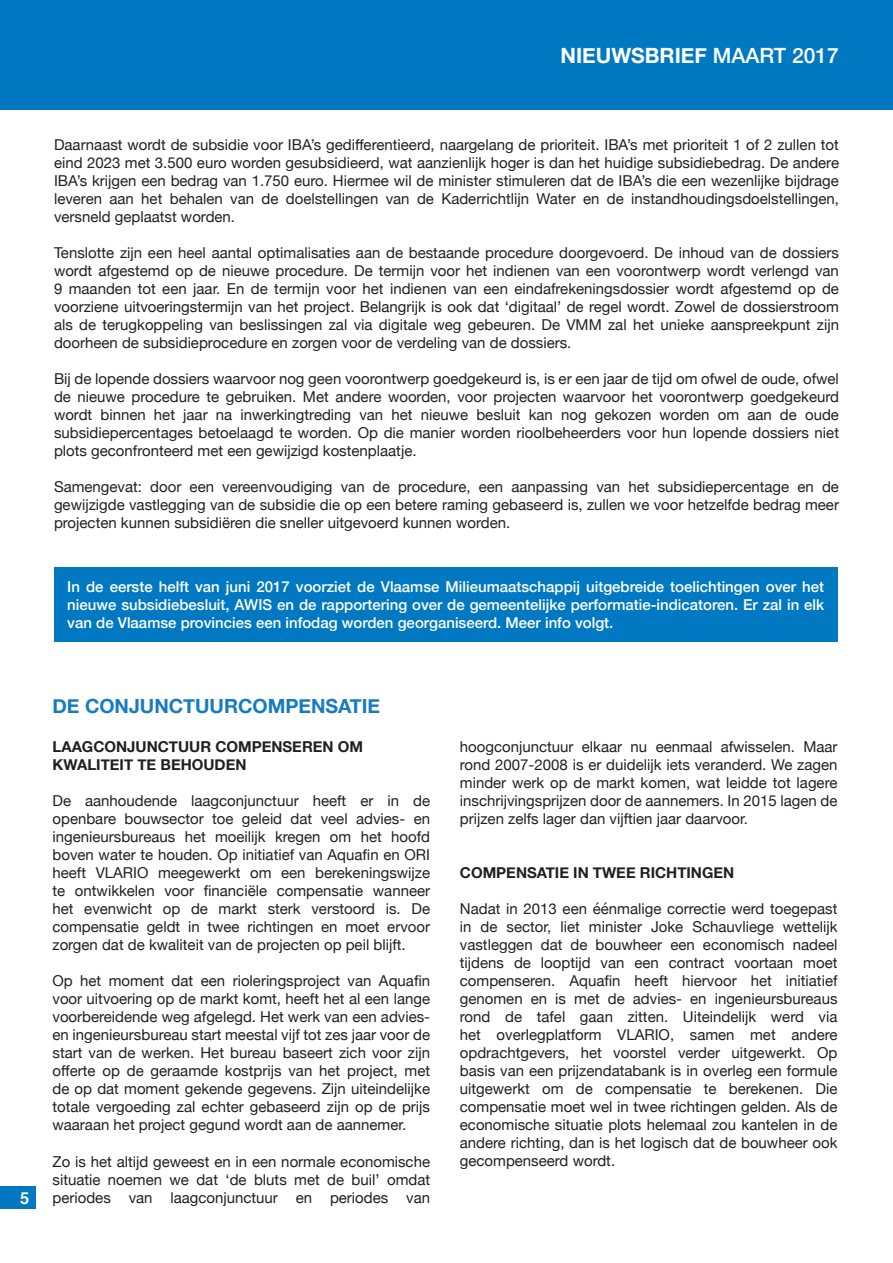
<style>
.page{position:relative;width:893px;height:1263px;background:#fff}
.page>*{position:absolute;margin:0;border:0;box-sizing:border-box;transform-origin:0 0}
.t1{font:700 21px "Helvetica Neue";color:#fff}
.t2{font:700 19.5px "Helvetica Neue";color:#177bc1}
.t3{font:700 16.5px "Helvetica";color:#fff}
.t4{font:15px/18px "Helvetica Neue";color:#231f20;text-align:justify}
.t5{font:500 15px/18px "Helvetica Neue";color:#fff;text-align:justify}
.t6{font:700 15px/18px "Helvetica Neue";color:#231f20}
.s1{font-weight:500}
</style>
<div class="page">
<div style="left:54px;top:567px;width:783px;height:74px;background:#0079c2"></div>
<div style="left:0;top:1186px;width:36px;height:23px;background:#0079c2"></div>
<div style="left:0;top:0;width:893px;height:110px;background:#0079c2"></div>
<h1 class="t1" style="left:560px;top:39px;width:280px">NIEUWSBRIEF <span class="s1">MAART 2017</span></h1>
<p class="t4" style="left:54px;top:137px;width:786px">Daarnaast wordt de subsidie voor IBA’s gedifferentieerd, naargelang de prioriteit. IBA’s met prioriteit 1 of 2 zullen tot eind 2023 met 3.500 euro worden gesubsidieerd, wat aanzienlijk hoger is dan het huidige subsidiebedrag. De andere IBA’s krijgen een bedrag van 1.750 euro. Hiermee wil de minister stimuleren dat de IBA’s die een wezenlijke bijdrage leveren aan het behalen van de doelstellingen van de Kaderrichtlijn Water en de instandhoudingsdoelstellingen, versneld geplaatst worden.</p>
<p class="t4" style="left:54px;top:245px;width:786px">Tenslotte zijn een heel aantal optimalisaties aan de bestaande procedure doorgevoerd. De inhoud van de dossiers wordt afgestemd op de nieuwe procedure. De termijn voor het indienen van een voorontwerp wordt verlengd van 9 maanden tot een jaar. En de termijn voor het indienen van een eindafrekeningsdossier wordt afgestemd op de voorziene uitvoeringstermijn van het project. Belangrijk is ook dat ‘digitaal’ de regel wordt. Zowel de dossierstroom als de terugkoppeling van beslissingen zal via digitale weg gebeuren. De VMM zal het unieke aanspreekpunt zijn doorheen de subsidieprocedure en zorgen voor de verdeling van de dossiers.</p>
<p class="t4" style="left:54px;top:371px;width:786px">Bij de lopende dossiers waarvoor nog geen voorontwerp goedgekeurd is, is er een jaar de tijd om ofwel de oude, ofwel de nieuwe procedure te gebruiken. Met andere woorden, voor projecten waarvoor het voorontwerp goedgekeurd wordt binnen het jaar na inwerkingtreding van het nieuwe besluit kan nog gekozen worden om aan de oude subsidiepercentages betoelaagd te worden. Op die manier worden rioolbeheerders voor hun lopende dossiers niet plots geconfronteerd met een gewijzigd kostenplaatje.</p>
<p class="t4" style="left:54px;top:479px;width:786px">Samengevat: door een vereenvoudiging van de procedure, een aanpassing van het subsidiepercentage en de gewijzigde vastlegging van de subsidie die op een betere raming gebaseerd is, zullen we voor hetzelfde bedrag meer projecten kunnen subsidiëren die sneller uitgevoerd kunnen worden.</p>
<p class="t5" style="left:67px;top:576px;width:758px">In de eerste helft van juni 2017 voorziet de Vlaamse Milieumaatschappij uitgebreide toelichtingen over het nieuwe subsidiebesluit, AWIS en de rapportering over de gemeentelijke performatie-indicatoren. Er zal in elk van de Vlaamse provincies een infodag worden georganiseerd. Meer info volgt.</p>
<p class="t3" style="left:20px;top:1184px;width:11px">5</p>
<p class="t2" style="left:52px;top:691px;width:329px">DE CONJUNCTUURCOMPENSATIE</p>
<p class="t6" style="left:53px;top:738px;width:312px">LAAGCONJUNCTUUR COMPENSEREN OM<br>KWALITEIT TE BEHOUDEN</p>
<p class="t4" style="left:53px;top:793px;width:379px">De aanhoudende laagconjunctuur heeft er in de openbare bouwsector toe geleid dat veel advies- en ingenieursbureaus het moeilijk kregen om het hoofd boven water te houden. Op initiatief van Aquafin en ORI heeft VLARIO meegewerkt om een berekeningswijze te ontwikkelen voor financiële compensatie wanneer het evenwicht op de markt sterk verstoord is. De compensatie geldt in twee richtingen en moet ervoor zorgen dat de kwaliteit van de projecten op peil blijft.</p>
<p class="t4" style="left:53px;top:973px;width:379px">Op het moment dat een rioleringsproject van Aquafin voor uitvoering op de markt komt, heeft het al een lange voorbereidende weg afgelegd. Het werk van een advies&shy;en ingenieursbureau start meestal vijf tot zes jaar voor de start van de werken. Het bureau baseert zich voor zijn offerte op de geraamde kostprijs van het project, met de op dat moment gekende gegevens. Zijn uiteindelijke totale vergoeding zal echter gebaseerd zijn op de prijs waaraan het project gegund wordt aan de aannemer.</p>
<p class="t4" style="left:53px;top:1153px;width:379px">Zo is het altijd geweest en in een normale economische situatie noemen we dat ‘de bluts met de buil’ omdat periodes van laagconjunctuur en periodes van</p>
<p class="t4" style="left:460px;top:739px;width:379px">hoogconjunctuur elkaar nu eenmaal afwisselen. Maar rond 2007-2008 is er duidelijk iets veranderd. We zagen minder werk op de markt komen, wat leidde tot lagere inschrijvingsprijzen door de aannemers. In 2015 lagen de prijzen zelfs lager dan vijftien jaar daarvoor.</p>
<p class="t6" style="left:460px;top:864px;width:276px">COMPENSATIE IN TWEE RICHTINGEN</p>
<p class="t4" style="left:460px;top:901px;width:379px">Nadat in 2013 een éénmalige correctie werd toegepast in de sector, liet minister Joke Schauvliege wettelijk vastleggen dat de bouwheer een economisch nadeel tijdens de looptijd van een contract voortaan moet compenseren. Aquafin heeft hiervoor het initiatief genomen en is met de advies- en ingenieursbureaus rond de tafel gaan zitten. Uiteindelijk werd via het overlegplatform VLARIO, samen met andere opdrachtgevers, het voorstel verder uitgewerkt. Op basis van een prijzendatabank is in overleg een formule uitgewerkt om de compensatie te berekenen. Die compensatie moet wel in twee richtingen gelden. Als de economische situatie plots helemaal zou kantelen in de andere richting, dan is het logisch dat de bouwheer ook gecompenseerd wordt.</p>
</div>
